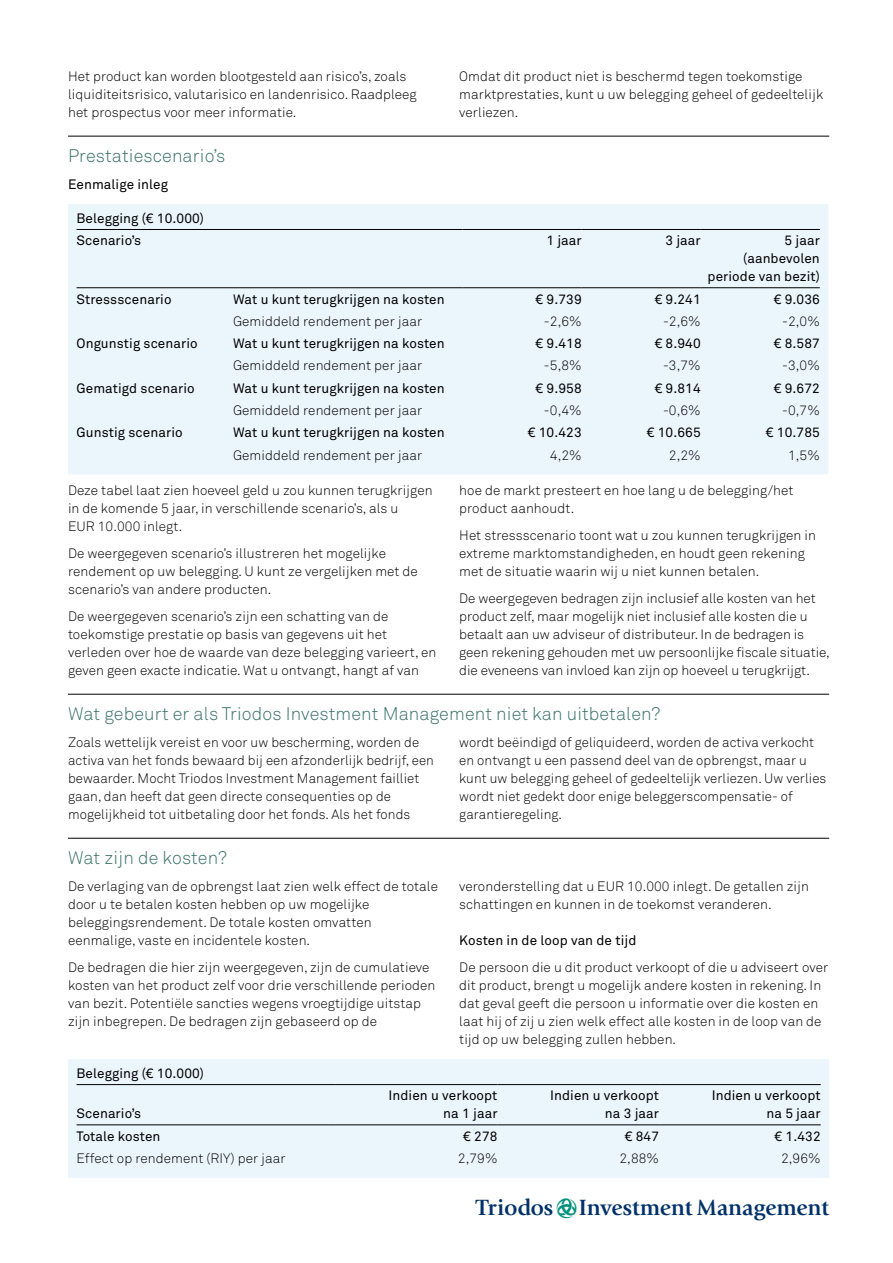
<style>
.page{position:relative;width:893px;height:1263px;background:#fff}
.page>*{position:absolute;margin:0;border:0;box-sizing:border-box;transform-origin:0 0}
.t1{font:23.1px "Triodos B";color:#003168}
.KIID_TK_groot{font:18px "Akkurat Light Pro";letter-spacing:.005em;color:#3a7167}
.KIID_body{font:13.5px/18px "Akkurat Light Pro";letter-spacing:.005em;color:#000}
.KIID_tabel_body{font:13.5px/18px "Akkurat Pro";letter-spacing:.005em;color:#000;text-align:right}
.KIID_tabel_body-2{font:13.5px "Akkurat Light Pro";letter-spacing:.005em;color:#000}
.KIID_TK_zwart{font:13.5px "Akkurat Pro";letter-spacing:.005em;color:#000}
.KIID_tabel_kop{font:13.5px "Akkurat Pro";letter-spacing:.005em;color:#000}
.s1{color:#00927b}
</style>
<div class="page">
<hr style="left:68px;top:136px;width:761px;height:1px;background:#000">
<div style="left:68px;top:204px;width:760px;height:84px;background:#ebf6fc"></div>
<div style="left:68px;top:288px;width:760px;height:186px;background:#ebf6fc"></div>
<hr style="left:77px;top:287px;width:156px;height:1px;background:#000">
<hr style="left:233px;top:287px;width:230px;height:1px;background:#000">
<hr style="left:463px;top:287px;width:119px;height:1px;background:#000">
<hr style="left:582px;top:287px;width:119px;height:1px;background:#000">
<hr style="left:701px;top:287px;width:119px;height:1px;background:#000">
<hr style="left:77px;top:229px;width:156px;height:1px;background:#000">
<hr style="left:233px;top:229px;width:230px;height:1px;background:#000">
<hr style="left:463px;top:229px;width:119px;height:1px;background:#000">
<hr style="left:582px;top:229px;width:119px;height:1px;background:#000">
<hr style="left:701px;top:229px;width:119px;height:1px;background:#000">
<hr style="left:68px;top:694px;width:761px;height:1px;background:#000">
<hr style="left:68px;top:838px;width:761px;height:1px;background:#000">
<div style="left:68px;top:1059px;width:761px;height:66px;background:#ebf6fc"></div>
<div style="left:68px;top:1125px;width:761px;height:53px;background:#ebf6fc"></div>
<hr style="left:77px;top:1124px;width:259px;height:1px;background:#000">
<hr style="left:336px;top:1124px;width:161px;height:1px;background:#000">
<hr style="left:497px;top:1124px;width:162px;height:1px;background:#000">
<hr style="left:659px;top:1124px;width:162px;height:1px;background:#000">
<hr style="left:77px;top:1084px;width:259px;height:1px;background:#000">
<hr style="left:336px;top:1084px;width:161px;height:1px;background:#000">
<hr style="left:497px;top:1084px;width:162px;height:1px;background:#000">
<hr style="left:659px;top:1084px;width:162px;height:1px;background:#000">
<p class="KIID_body" style="left:68px;top:67px;width:350px">Het product kan worden blootgesteld aan risico’s, zoals liquiditeitsrisico, valutarisico en landenrisico. Raadpleeg het prospectus voor meer informatie.</p>
<p class="KIID_body" style="left:459px;top:67px;width:366px">Omdat dit product niet is beschermd tegen toekomstige marktprestaties, kunt u uw belegging geheel of gedeeltelijk verliezen.</p>
<p class="KIID_TK_groot" style="left:68px;top:145px;width:159px">Prestatiescenario’s</p>
<p class="KIID_TK_zwart" style="left:68px;top:176px;width:101px">Eenmalige inleg</p>
<p class="KIID_tabel_kop" style="left:77px;top:210px;width:129px">Belegging (€ 10.000)</p>
<p class="KIID_tabel_body" style="left:77px;top:232px;width:66px">Scenario’s</p>
<p class="KIID_tabel_body" style="left:546px;top:232px;width:37px">1 jaar</p>
<p class="KIID_tabel_body" style="left:665px;top:232px;width:37px">3 jaar</p>
<p class="KIID_tabel_body" style="left:784px;top:232px;width:37px">5 jaar</p>
<p class="KIID_tabel_body" style="left:707px;top:250px;width:114px">(aanbevolen periode van bezit)</p>
<p class="KIID_tabel_body" style="left:77px;top:290px;width:97px">Stressscenario</p>
<p class="KIID_tabel_body" style="left:233px;top:290px;width:213px">Wat u kunt terugkrijgen na kosten</p>
<p class="KIID_tabel_body" style="left:536px;top:290px;width:48px">€ 9.739</p>
<p class="KIID_tabel_body" style="left:655px;top:290px;width:48px">€ 9.241</p>
<p class="KIID_tabel_body" style="left:774px;top:290px;width:48px">€ 9.036</p>
<p class="KIID_tabel_body-2" style="left:233px;top:313px;width:191px">Gemiddeld rendement per jaar</p>
<p class="KIID_tabel_body-2" style="left:544px;top:313px;width:39px">-2,6%</p>
<p class="KIID_tabel_body-2" style="left:663px;top:313px;width:39px">-2,6%</p>
<p class="KIID_tabel_body-2" style="left:782px;top:313px;width:39px">-2,0%</p>
<p class="KIID_tabel_body" style="left:77px;top:334px;width:123px">Ongunstig scenario</p>
<p class="KIID_tabel_body" style="left:233px;top:334px;width:213px">Wat u kunt terugkrijgen na kosten</p>
<p class="KIID_tabel_body" style="left:536px;top:334px;width:48px">€ 9.418</p>
<p class="KIID_tabel_body" style="left:655px;top:334px;width:48px">€ 8.940</p>
<p class="KIID_tabel_body" style="left:774px;top:334px;width:48px">€ 8.587</p>
<p class="KIID_tabel_body-2" style="left:233px;top:358px;width:191px">Gemiddeld rendement per jaar</p>
<p class="KIID_tabel_body-2" style="left:544px;top:358px;width:39px">-5,8%</p>
<p class="KIID_tabel_body-2" style="left:663px;top:358px;width:39px">-3,7%</p>
<p class="KIID_tabel_body-2" style="left:782px;top:358px;width:39px">-3,0%</p>
<p class="KIID_tabel_body" style="left:77px;top:379px;width:120px">Gematigd scenario</p>
<p class="KIID_tabel_body" style="left:233px;top:379px;width:213px">Wat u kunt terugkrijgen na kosten</p>
<p class="KIID_tabel_body" style="left:536px;top:379px;width:48px">€ 9.958</p>
<p class="KIID_tabel_body" style="left:655px;top:379px;width:48px">€ 9.814</p>
<p class="KIID_tabel_body" style="left:774px;top:379px;width:48px">€ 9.672</p>
<p class="KIID_tabel_body-2" style="left:233px;top:402px;width:191px">Gemiddeld rendement per jaar</p>
<p class="KIID_tabel_body-2" style="left:544px;top:402px;width:39px">-0,4%</p>
<p class="KIID_tabel_body-2" style="left:663px;top:402px;width:39px">-0,6%</p>
<p class="KIID_tabel_body-2" style="left:782px;top:402px;width:39px">-0,7%</p>
<p class="KIID_tabel_body" style="left:77px;top:424px;width:108px">Gunstig scenario</p>
<p class="KIID_tabel_body" style="left:233px;top:424px;width:213px">Wat u kunt terugkrijgen na kosten</p>
<p class="KIID_tabel_body" style="left:528px;top:424px;width:55px">€ 10.423</p>
<p class="KIID_tabel_body" style="left:647px;top:424px;width:55px">€ 10.665</p>
<p class="KIID_tabel_body" style="left:766px;top:424px;width:55px">€ 10.785</p>
<p class="KIID_tabel_body-2" style="left:233px;top:447px;width:191px">Gemiddeld rendement per jaar</p>
<p class="KIID_tabel_body-2" style="left:550px;top:447px;width:33px">4,2%</p>
<p class="KIID_tabel_body-2" style="left:669px;top:447px;width:33px">2,2%</p>
<p class="KIID_tabel_body-2" style="left:788px;top:447px;width:33px">1,5%</p>
<p class="KIID_body" style="left:68px;top:481px;width:366px">Deze tabel laat zien hoeveel geld u zou kunnen terugkrijgen in de komende 5 jaar, in verschillende scenario’s, als u<br>EUR 10.000 inlegt.</p>
<p class="KIID_body" style="left:68px;top:544px;width:351px">De weergegeven scenario’s illustreren het mogelijke rendement op uw belegging. U kunt ze vergelijken met de scenario’s van andere producten.</p>
<p class="KIID_body" style="left:68px;top:607px;width:370px">De weergegeven scenario’s zijn een schatting van de toekomstige prestatie op basis van gegevens uit het verleden over hoe de waarde van deze belegging varieert, en geven geen exacte indicatie. Wat u ontvangt, hangt af van</p>
<p class="KIID_body" style="left:459px;top:481px;width:336px">hoe de markt presteert en hoe lang u de belegging/het product aanhoudt.</p>
<p class="KIID_body" style="left:459px;top:526px;width:358px">Het stressscenario toont wat u zou kunnen terugkrijgen in extreme marktomstandigheden, en houdt geen rekening met de situatie waarin wij u niet kunnen betalen.</p>
<p class="KIID_body" style="left:459px;top:589px;width:372px">De weergegeven bedragen zijn inclusief alle kosten van het product zelf, maar mogelijk niet inclusief alle kosten die u betaalt aan uw adviseur of distributeur. In de bedragen is geen rekening gehouden met uw persoonlijke fiscale situatie, die eveneens van invloed kan zijn op hoeveel u terugkrijgt.</p>
<p class="KIID_TK_groot" style="left:68px;top:703px;width:594px">Wat gebeurt er als Triodos Investment Management niet kan uitbetalen?</p>
<p class="KIID_body" style="left:68px;top:733px;width:367px">Zoals wettelijk vereist en voor uw bescherming, worden de activa van het fonds bewaard bij een afzonderlijk bedrijf, een bewaarder. Mocht Triodos Investment Management failliet gaan, dan heeft dat geen directe consequenties op de mogelijkheid tot uitbetaling door het fonds. Als het fonds</p>
<p class="KIID_body" style="left:459px;top:733px;width:369px">wordt beëindigd of geliquideerd, worden de activa verkocht en ontvangt u een passend deel van de opbrengst, maar u kunt uw belegging geheel of gedeeltelijk verliezen. Uw verlies wordt niet gedekt door enige beleggerscompensatie- of garantieregeling.</p>
<p class="KIID_TK_groot" style="left:68px;top:847px;width:160px">Wat zijn de kosten?</p>
<p class="KIID_body" style="left:68px;top:877px;width:371px">De verlaging van de opbrengst laat zien welk effect de totale door u te betalen kosten hebben op uw mogelijke beleggingsrendement. De totale kosten omvatten eenmalige, vaste en incidentele kosten.</p>
<p class="KIID_body" style="left:68px;top:958px;width:369px">De bedragen die hier zijn weergegeven, zijn de cumulatieve kosten van het product zelf voor drie verschillende perioden van bezit. Potentiële sancties wegens vroegtijdige uitstap zijn inbegrepen. De bedragen zijn gebaseerd op de</p>
<p class="KIID_body" style="left:459px;top:877px;width:351px">veronderstelling dat u EUR 10.000 inlegt. De getallen zijn schattingen en kunnen in de toekomst veranderen.</p>
<p class="KIID_TK_zwart" style="left:459px;top:932px;width:179px">Kosten in de loop van de tijd</p>
<p class="KIID_body" style="left:459px;top:958px;width:371px">De persoon die u dit product verkoopt of die u adviseert over dit product, brengt u mogelijk andere kosten in rekening. In dat geval geeft die persoon u informatie over die kosten en laat hij of zij u zien welk effect alle kosten in de loop van de tijd op uw belegging zullen hebben.</p>
<p class="KIID_tabel_kop" style="left:77px;top:1065px;width:129px">Belegging (€ 10.000)</p>
<p class="KIID_tabel_body" style="left:77px;top:1105px;width:66px">Scenario’s</p>
<p class="KIID_tabel_body" style="left:388px;top:1087px;width:111px">Indien u verkoopt na 1 jaar</p>
<p class="KIID_tabel_body" style="left:550px;top:1087px;width:111px">Indien u verkoopt na 3 jaar</p>
<p class="KIID_tabel_body" style="left:712px;top:1087px;width:111px">Indien u verkoopt na 5 jaar</p>
<p class="KIID_tabel_body" style="left:77px;top:1127px;width:85px">Totale kosten</p>
<p class="KIID_tabel_body" style="left:463px;top:1127px;width:36px">€ 278</p>
<p class="KIID_tabel_body" style="left:625px;top:1127px;width:36px">€ 847</p>
<p class="KIID_tabel_body" style="left:775px;top:1127px;width:48px">€ 1.432</p>
<p class="KIID_tabel_body-2" style="left:77px;top:1150px;width:211px">Effect op rendement (RIY) per jaar</p>
<p class="KIID_tabel_body-2" style="left:458px;top:1150px;width:41px">2,79%</p>
<p class="KIID_tabel_body-2" style="left:619px;top:1150px;width:41px">2,88%</p>
<p class="KIID_tabel_body-2" style="left:781px;top:1150px;width:41px">2,96%</p>
<p class="t1" style="left:476px;top:1198px;width:355px">T<span class="s1">L</span>IM</p>
</div>
